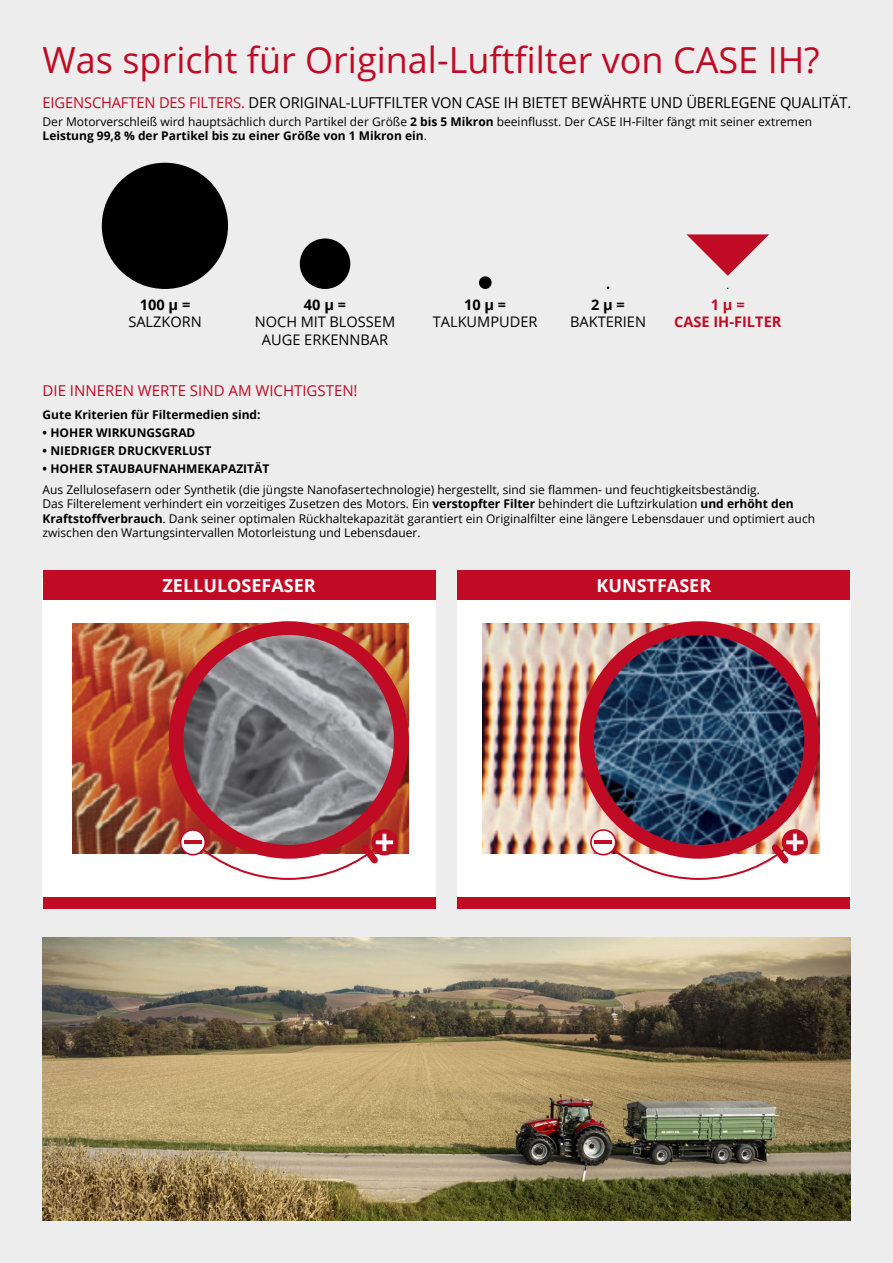
<style>
.page{position:relative;width:893px;height:1263px;background:#ededed}
.page>*{position:absolute;margin:0;border:0;box-sizing:border-box;transform-origin:0 0}
.t1{font:36px "Open Sans";color:#c10b25}
.t2{font:700 18px "Open Sans";color:#fff}
.t3{font:15px "Open Sans";letter-spacing:-.01em;color:#000}
.t4{font:15px "Open Sans";color:#c10b25}
.note_11{font:14.55px/17.5px "Open Sans";color:#000;text-align:center}
.note_11-2{font:700 14.55px "Open Sans";color:#000}
.note_11_bold{font:700 14.55px "Open Sans";color:#c10b25}
.t5{font:12px/14.4px "Open Sans";color:#000}
.t6{font:700 12px "Open Sans";color:#000}
.s1{color:#c10b25}
.s2{font-weight:700}
</style>
<div class="page">
<div style="left:43px;top:579px;width:393px;height:324px;background:#fff"></div>
<div style="left:43px;top:570px;width:393px;height:30px;background:#c10b25"></div>
<div style="left:43px;top:897px;width:393px;height:12px;background:#c10b25"></div>
<img style="left:73px;top:624px;width:96px;height:230px">
<svg style="left:169px;top:621px;width:240px;height:235px;background:#986c6a"></svg>
<div style="left:372px;top:830px;width:25px;height:25px;background:#c10b25;border-radius:50%"></div>
<div style="left:371px;top:829px;width:27px;height:26px;border:2px solid #c10b25;border-radius:50%"></div>
<div style="left:181px;top:830px;width:24px;height:25px;background:#fff;border-radius:50%"></div>
<div style="left:180px;top:829px;width:26px;height:26px;border:2px solid #c10b25;border-radius:50%"></div>
<hr style="left:184px;top:840px;width:18px;height:4px;background:#c10b25">
<svg style="left:191px;top:834px;width:202px;height:46px"></svg>
<div style="left:457px;top:579px;width:393px;height:330px;background:#fff"></div>
<div style="left:457px;top:570px;width:393px;height:30px;background:#c10b25"></div>
<div style="left:457px;top:897px;width:393px;height:12px;background:#c10b25"></div>
<img style="left:483px;top:624px;width:96px;height:230px">
<svg style="left:579px;top:621px;width:240px;height:235px;background:#66586c"></svg>
<div style="left:782px;top:830px;width:25px;height:25px;background:#c10b25;border-radius:50%"></div>
<div style="left:782px;top:829px;width:26px;height:26px;border:2px solid #c10b25;border-radius:50%"></div>
<svg style="left:591px;top:830px;width:25px;height:25px"></svg>
<div style="left:590px;top:829px;width:26px;height:26px;border:2px solid #c10b25;border-radius:50%"></div>
<hr style="left:595px;top:840px;width:17px;height:4px;background:#c10b25">
<svg style="left:602px;top:834px;width:201px;height:46px"></svg>
<img style="left:43px;top:938px;width:807px;height:282px">
<div style="left:102px;top:163px;width:126px;height:126px;background:#000;border-radius:50%"></div>
<div style="left:300px;top:238px;width:50px;height:51px;background:#000;border-radius:50%"></div>
<div style="left:479px;top:276px;width:13px;height:13px;background:#000;border-radius:50%"></div>
<svg style="left:686px;top:234px;width:83px;height:42px"></svg>
<p class="t1" style="left:43px;top:36px;width:779px">Was spricht für Original-Luftfilter von CASE IH?</p>
<p class="t3" style="left:43px;top:92px;width:810px"><span class="s1">EIGENSCHAFTEN DES FILTERS.</span> DER ORIGINAL-LUFTFILTER VON CASE IH BIETET BEWÄHRTE UND ÜBERLEGENE QUALITÄT.</p>
<p class="t5" style="left:43px;top:114px;width:771px">Der Motorverschleiß wird hauptsächlich durch Partikel der Größe <span class="s2">2 bis 5 Mikron</span> beeinflusst. Der CASE IH-Filter fängt mit seiner extremen<br><span class="s2">Leistung 99,8 % der Partikel bis zu einer Größe von 1 Mikron ein</span>.</p>
<p class="note_11-2" style="left:140px;top:294px;width:52px">100 μ =</p>
<p class="note_11" style="left:128px;top:313px;width:75px">SALZKORN</p>
<p class="note_11-2" style="left:304px;top:294px;width:44px">40 μ =</p>
<p class="note_11" style="left:255px;top:313px;width:142px">NOCH MIT BLOSSEM<br>AUGE ERKENNBAR</p>
<p class="note_11-2" style="left:464px;top:294px;width:44px">10 μ =</p>
<p class="note_11" style="left:433px;top:313px;width:106px">TALKUMPUDER</p>
<p class="note_11-2" style="left:591px;top:294px;width:35px">2 μ =</p>
<p class="note_11" style="left:570px;top:313px;width:77px">BAKTERIEN</p>
<p class="note_11_bold" style="left:711px;top:294px;width:35px">1 μ =</p>
<p class="note_11_bold" style="left:674px;top:312px;width:109px">CASE IH-FILTER</p>
<p class="t4" style="left:43px;top:381px;width:317px">DIE INNEREN WERTE SIND AM WICHTIGSTEN!</p>
<p class="t6" style="left:43px;top:406px;width:220px">Gute Kriterien für Filtermedien sind:</p>
<p class="t6" style="left:43px;top:424px;width:154px">• HOHER WIRKUNGSGRAD</p>
<p class="t6" style="left:43px;top:442px;width:170px">• NIEDRIGER DRUCKVERLUST</p>
<p class="t6" style="left:43px;top:461px;width:228px">• HOHER STAUBAUFNAHMEKAPAZITÄT</p>
<p class="t5" style="left:43px;top:482px;width:774px">Aus Zellulosefasern oder Synthetik (die jüngste Nanofasertechnologie) hergestellt, sind sie flammen- und feuchtigkeitsbeständig.<br>Das Filterelement verhindert ein vorzeitiges Zusetzen des Motors. Ein <span class="s2">verstopfter Filter</span> behindert die Luftzirkulation <span class="s2">und erhöht den Kraftstoffverbrauch</span>. Dank seiner optimalen Rückhaltekapazität garantiert ein Originalfilter eine längere Lebensdauer und optimiert auch zwischen den Wartungsintervallen Motorleistung und Lebensdauer.</p>
<p class="t2" style="left:163px;top:573px;width:155px">ZELLULOSEFASER</p>
<p class="t2" style="left:596px;top:573px;width:116px">KUNSTFASER</p>
</div>
